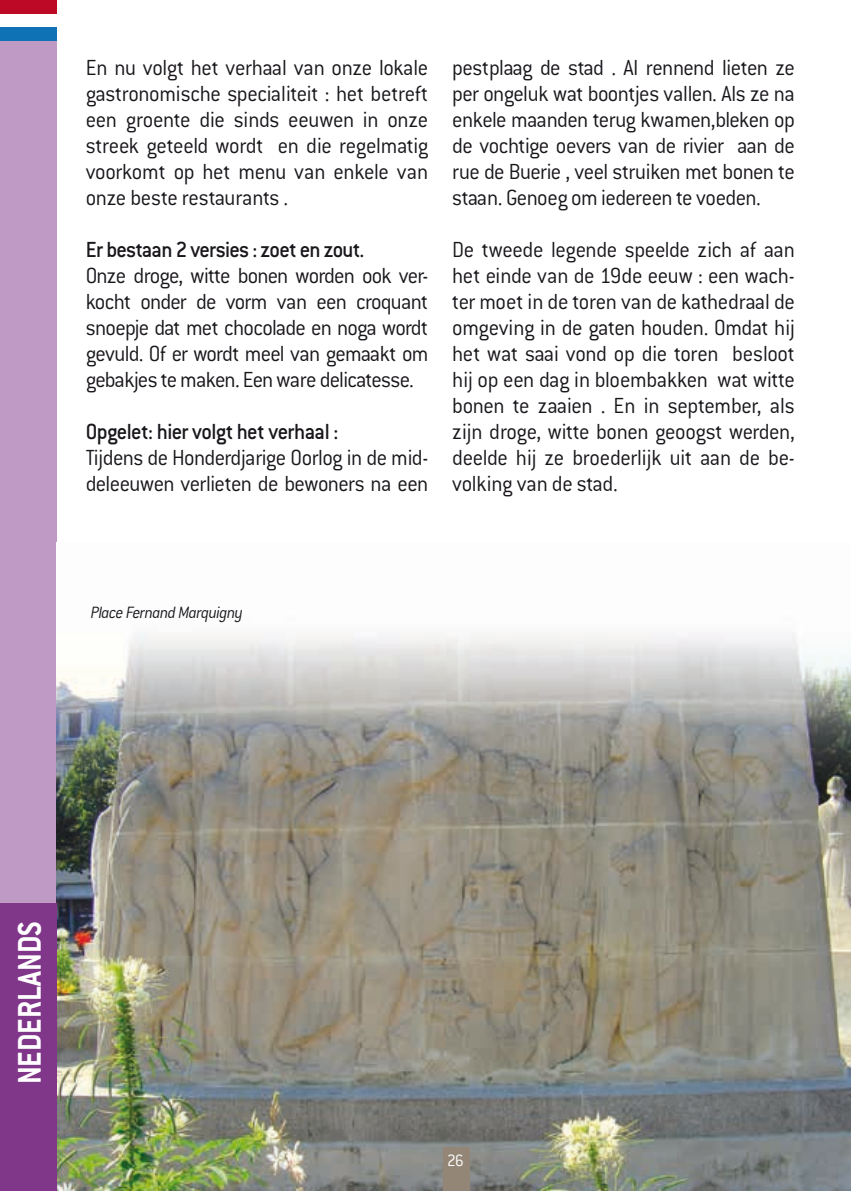
<style>
.page{position:relative;width:851px;height:1191px;background:#fff}
.page>*{position:absolute;margin:0;border:0;box-sizing:border-box;transform-origin:0 0}
.t1{font:700 36px "Conduit ITC";color:#fff;scale:.9 1}
.t2{font:300 24px/26px "Conduit ITC";letter-spacing:-.02em;color:#1a171c;text-align:justify;scale:.95 1}
.t3{font:500 24px "Conduit ITC";letter-spacing:-.025em;color:#1a171c;scale:.95 1}
.t4{font:italic 300 18px "Conduit ITC";letter-spacing:-.035em;color:#1a171c;scale:.95 1}
.t5{font:300 18px "Conduit ITC";color:#fff;scale:.95 1}
</style>
<div class="page">
<div style="left:0;top:34px;width:57px;height:869px;background:#bf9ac4"></div>
<img style="left:57px;top:633px;width:793px;height:558px">
<div style="left:443px;top:1147px;width:26px;height:44px;background:#938676"></div>
<div style="left:0;top:27px;width:57px;height:14px;background:#0e72b5"></div>
<div style="left:0;top:0;width:57px;height:14px;background:#be0926"></div>
<div style="left:0;top:903px;width:57px;height:288px;background:#803689"></div>
<p class="t2" style="left:86px;top:55px;width:362px">En nu volgt het verhaal van onze lokale gastronomische specialiteit : het betreft een groente die sinds eeuwen in onze streek geteeld wordt en die regelmatig voorkomt op het menu van enkele van onze beste restaurants .</p>
<p class="t3" style="left:86px;top:236px;width:295px">Er bestaan 2 versies : zoet en zout.</p>
<p class="t2" style="left:86px;top:263px;width:362px">Onze droge, witte bonen worden ook ver&shy;kocht onder de vorm van een croquant snoepje dat met chocolade en noga wordt gevuld. Of er wordt meel van gemaakt om gebakjes te maken. Een ware delicatesse.</p>
<p class="t3" style="left:86px;top:418px;width:267px">Opgelet: hier volgt het verhaal :</p>
<p class="t2" style="left:86px;top:445px;width:362px">Tijdens de Honderdjarige Oorlog in de mid&shy;deleeuwen verlieten de bewoners na een</p>
<p class="t2" style="left:452px;top:55px;width:362px">pestplaag de stad . Al rennend lieten ze per ongeluk wat boontjes vallen. Als ze na enkele maanden terug kwamen,bleken op de vochtige oevers van de rivier aan de rue de Buerie , veel struiken met bonen te staan. Genoeg om iedereen te voeden.</p>
<p class="t2" style="left:452px;top:237px;width:362px">De tweede legende speelde zich af aan het einde van de 19de eeuw : een wach&shy;ter moet in de toren van de kathedraal de omgeving in de gaten houden. Omdat hij het wat saai vond op die toren besloot hij op een dag in bloembakken wat witte bonen te zaaien . En in september, als zijn droge, witte bonen geoogst werden, deelde hij ze broederlijk uit aan de be&shy;volking van de stad.</p>
<p class="t4" style="left:91px;top:603px;width:162px">Place Fernand Marquigny</p>
<h1 class="t1" style="left:8px;top:1084px;width:183px;rotate:-90deg">NEDERLANDS</h1>
<p class="t5" style="left:447px;top:1150px;width:19px">26</p>
</div>
